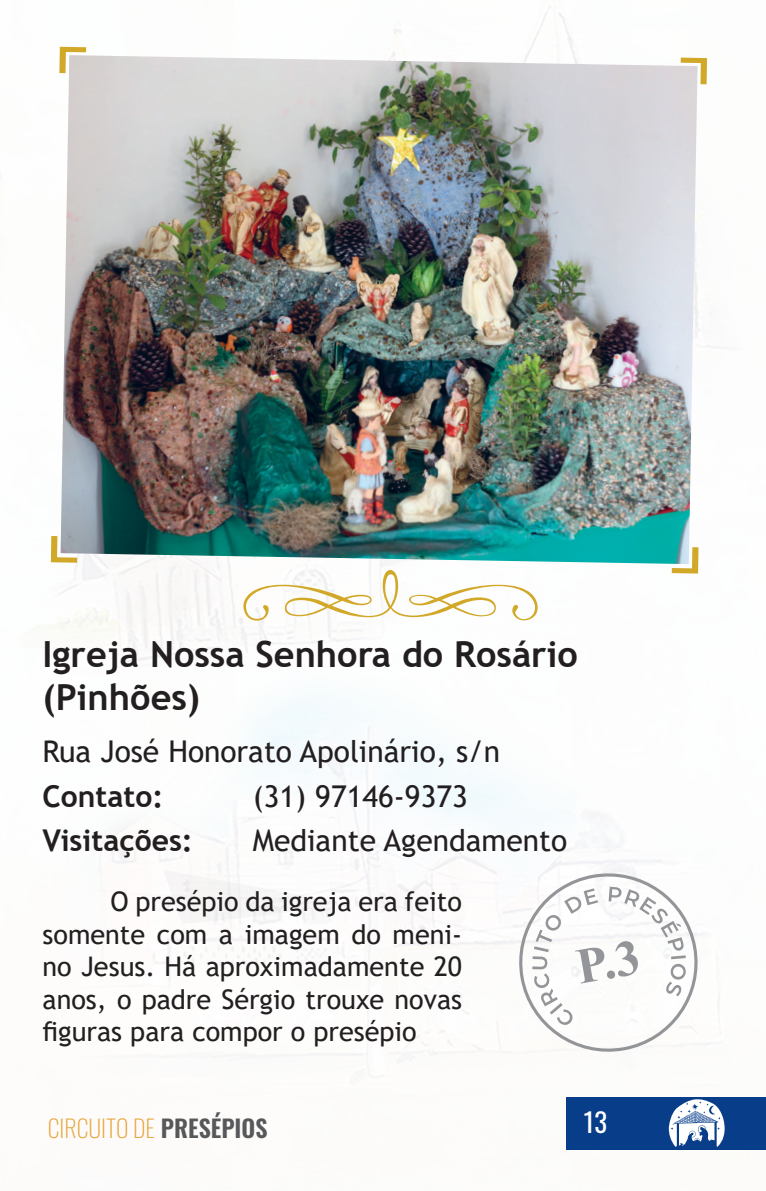
<style>
.page{position:relative;width:766px;height:1191px;background:#fff}
.page>*{position:absolute;margin:0;border:0;box-sizing:border-box;transform-origin:0 0}
.t1{font:700 36px/43.2px "Trebuchet MS";color:#231f20}
.t2{font:30px "Trebuchet MS";color:#231f20}
.t3{font:700 30px "Trebuchet MS";color:#231f20}
.t4{font:27px/32.4px "Trebuchet MS";color:#231f20;text-align:justify}
.t5{font:26.7px "Oswald";color:#fff}
.t6{font:200 24px "Oswald";color:#e7a63e}
.s1{font-weight:600;color:#57585a}
</style>
<div class="page">
<div style="left:566px;top:1097px;width:199px;height:53px;background:#083e89"></div>
<svg style="left:162px;top:729px;width:500px;height:195px"></svg>
<svg style="left:163px;top:869px;width:174px;height:26px"></svg>
<div style="left:279px;top:736px;width:29px;height:63px;background:#f5fbfd"></div>
<svg style="left:308px;top:729px;width:144px;height:115px"></svg>
<svg style="left:152px;top:895px;width:204px;height:86px"></svg>
<svg style="left:668px;top:1099px;width:56px;height:48px"></svg>
<img style="left:61px;top:55px;width:636px;height:509px">
<svg style="left:59px;top:47px;width:27px;height:26px"></svg>
<svg style="left:680px;top:58px;width:26px;height:26px"></svg>
<img style="left:32px;top:254px;width:505px;height:475px">
<svg style="left:671px;top:547px;width:27px;height:26px"></svg>
<svg style="left:513px;top:868px;width:189px;height:184px"></svg>
<h1 class="t1" style="left:43px;top:632px;width:536px">Igreja Nossa Senhora do Rosário (Pinhões)</h1>
<p class="t2" style="left:43px;top:732px;width:459px">Rua José Honorato Apolinário, s/n</p>
<p class="t3" style="left:43px;top:777px;width:122px">Contato:</p>
<p class="t2" style="left:253px;top:777px;width:216px">(31) 97146-9373</p>
<p class="t3" style="left:43px;top:822px;width:152px">Visitações:</p>
<p class="t2" style="left:253px;top:821px;width:316px">Mediante Agendamento</p>
<p class="t4" style="left:43px;top:885px;width:421px;text-indent:68px">O presépio da igreja era feito somente com a imagem do meni&shy;no Jesus. Há aproximadamente 20 anos, o padre Sérgio trouxe novas figuras para compor o presépio</p>
<p class="t6" style="left:48px;top:1107px;width:221px">CIRCUITO DE <span class="s1">PRESÉPIOS</span></p>
<p class="t5" style="left:583px;top:1098px;width:25px">13</p>
</div>
